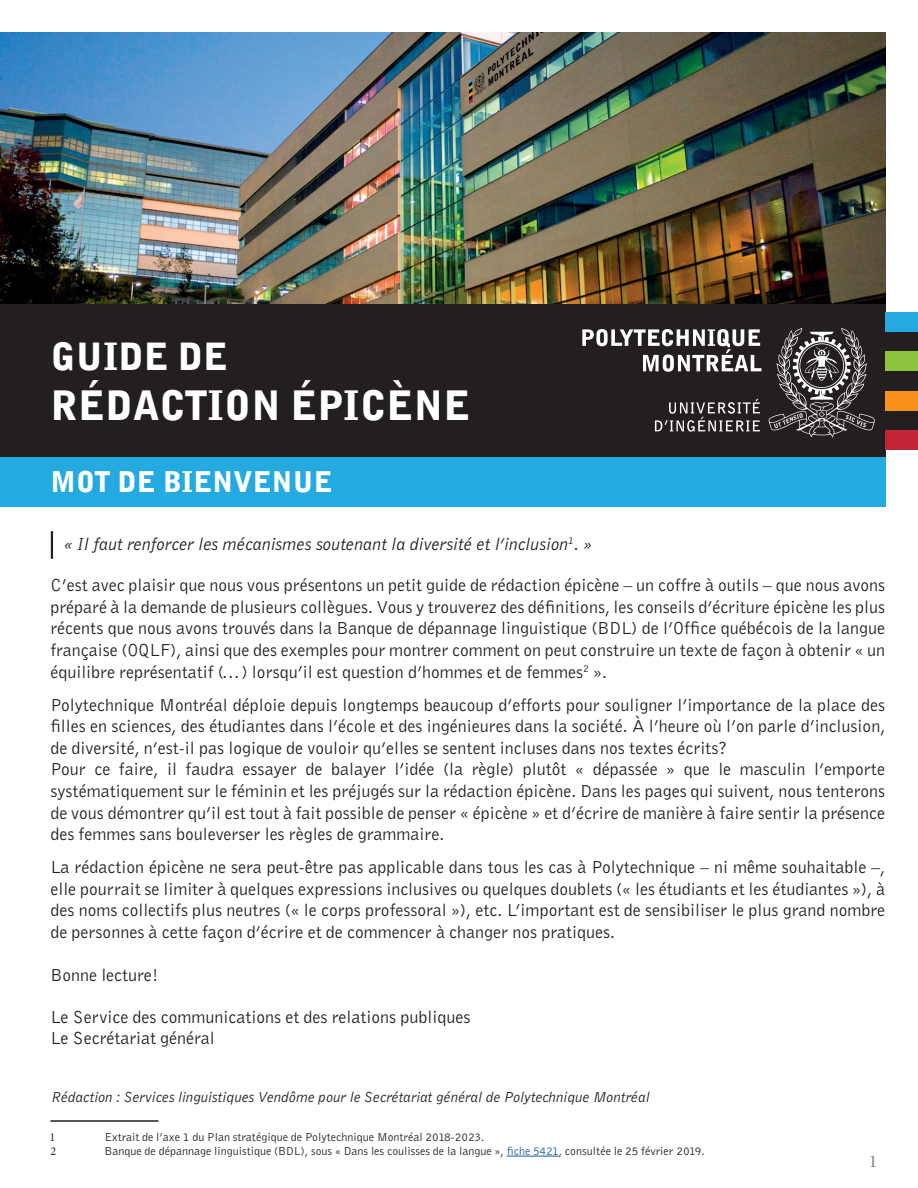
<style>
.page{position:relative;width:918px;height:1188px;background:#fff}
.page>*{position:absolute;margin:0;border:0;box-sizing:border-box;transform-origin:0 0}
.t1{font:900 40.5px "Bell Gothic";letter-spacing:.01em;color:#fff}
.t2{font:900 37.5px "Bell Gothic";letter-spacing:.01em;color:#fff}
.t3{font:900 28.5px "Bell Gothic";letter-spacing:.01em;color:#fff}
.t4{font:18px/21.6px "Bell Gothic";color:#231f20;text-align:justify}
.t5{font:italic 18px "Bell Gothic";color:#231f20}
.t6{font:18px "Minion Pro";color:#808285}
.t7{font:italic 15px "Bell Gothic";color:#231f20}
.t8{font:12px "Bell Gothic";color:#231f20}
.t9{font:12px "Minion Pro";color:#231f20}
.s1{color:#175d9e}
</style>
<div class="page">
<img style="left:0;top:33px;width:885px;height:272px">
<div style="left:0;top:305px;width:885px;height:152px;background:#231f20"></div>
<div style="left:0;top:457px;width:885px;height:50px;background:#24aae1"></div>
<div style="left:885px;top:430px;width:33px;height:20px;background:#c02636"></div>
<div style="left:885px;top:410px;width:33px;height:20px;background:#231f20"></div>
<div style="left:885px;top:391px;width:33px;height:19px;background:#f7931d"></div>
<div style="left:885px;top:371px;width:33px;height:20px;background:#231f20"></div>
<div style="left:885px;top:332px;width:33px;height:19px;background:#231f20"></div>
<div style="left:885px;top:312px;width:33px;height:20px;background:#24aae1"></div>
<div style="left:885px;top:351px;width:33px;height:20px;background:#8bc63e"></div>
<svg style="left:769px;top:328px;width:106px;height:110px"></svg>
<svg style="left:655px;top:399px;width:105px;height:33px"></svg>
<svg style="left:582px;top:329px;width:180px;height:43px"></svg>
<hr style="left:50px;top:1120px;width:108px;height:2px;background:#231f20">
<hr style="left:507px;top:1156px;width:52px;height:1px;background:#175d9e">
<hr style="left:51px;top:531px;width:2px;height:28px;background:#231f20">
<h2 class="t2" style="left:51px;top:332px;width:179px">GUIDE DE</h2>
<h1 class="t1" style="left:51px;top:379px;width:421px">RÉDACTION ÉPICÈNE</h1>
<h3 class="t3" style="left:51px;top:464px;width:284px">MOT DE BIENVENUE</h3>
<p class="t5" style="left:63px;top:532px;width:530px">« Il faut renforcer les mécanismes soutenant la diversité et l’inclusion<sup>1</sup>. »</p>
<p class="t4" style="left:50px;top:574px;width:836px">C’est avec plaisir que nous vous présentons un petit guide de rédaction épicène – un coffre à outils – que nous avons préparé à la demande de plusieurs collègues. Vous y trouverez des définitions, les conseils d’écriture épicène les plus récents que nous avons trouvés dans la Banque de dépannage linguistique (BDL) de l’Office québécois de la langue française (OQLF), ainsi que des exemples pour montrer comment on peut construire un texte de façon à obtenir « un équilibre représentatif (…) lorsqu’il est question d’hommes et de femmes<sup>2</sup> ».</p>
<p class="t4" style="left:50px;top:693px;width:836px;text-align:left">Polytechnique Montréal déploie depuis longtemps beaucoup d’efforts pour souligner l’importance de la place des filles en sciences, des étudiantes dans l’école et des ingénieures dans la société. À l’heure où l’on parle d’inclusion, de diversité, n’est-il pas logique de vouloir qu’elles se sentent incluses dans nos textes écrits?<br>Pour ce faire, il faudra essayer de balayer l’idée (la règle) plutôt « dépassée » que le masculin l’emporte systématiquement sur le féminin et les préjugés sur la rédaction épicène. Dans les pages qui suivent, nous tenterons de vous démontrer qu’il est tout à fait possible de penser « épicène » et d’écrire de manière à faire sentir la présence des femmes sans bouleverser les règles de grammaire.</p>
<p class="t4" style="left:50px;top:856px;width:836px">La rédaction épicène ne sera peut-être pas applicable dans tous les cas à Polytechnique – ni même souhaitable –, elle pourrait se limiter à quelques expressions inclusives ou quelques doublets (« les étudiants et les étudiantes »), à des noms collectifs plus neutres (« le corps professoral »), etc. L’important est de sensibiliser le plus grand nombre de personnes à cette façon d’écrire et de commencer à changer nos pratiques.</p>
<p class="t4" style="left:50px;top:964px;width:110px">Bonne lecture!</p>
<p class="t4" style="left:50px;top:1005px;width:421px">Le Service des communications et des relations publiques<br>Le Secrétariat général</p>
<p class="t7" style="left:50px;top:1087px;width:600px">Rédaction : Services linguistiques Vendôme pour le Secrétariat général de Polytechnique Montréal</p>
<p class="t9" style="left:50px;top:1129px;width:6px">1</p>
<p class="t8" style="left:104px;top:1129px;width:382px">Extrait de l’axe 1 du Plan stratégique de Polytechnique Montréal 2018-2023.</p>
<p class="t9" style="left:50px;top:1143px;width:7px">2</p>
<p class="t8" style="left:104px;top:1143px;width:602px">Banque de dépannage linguistique (BDL), sous « Dans les coulisses de la langue », <span class="s1">fiche 5421</span>, consultée le 25 février 2019.</p>
<p class="t6" style="left:869px;top:1149px;width:10px">1</p>
</div>
